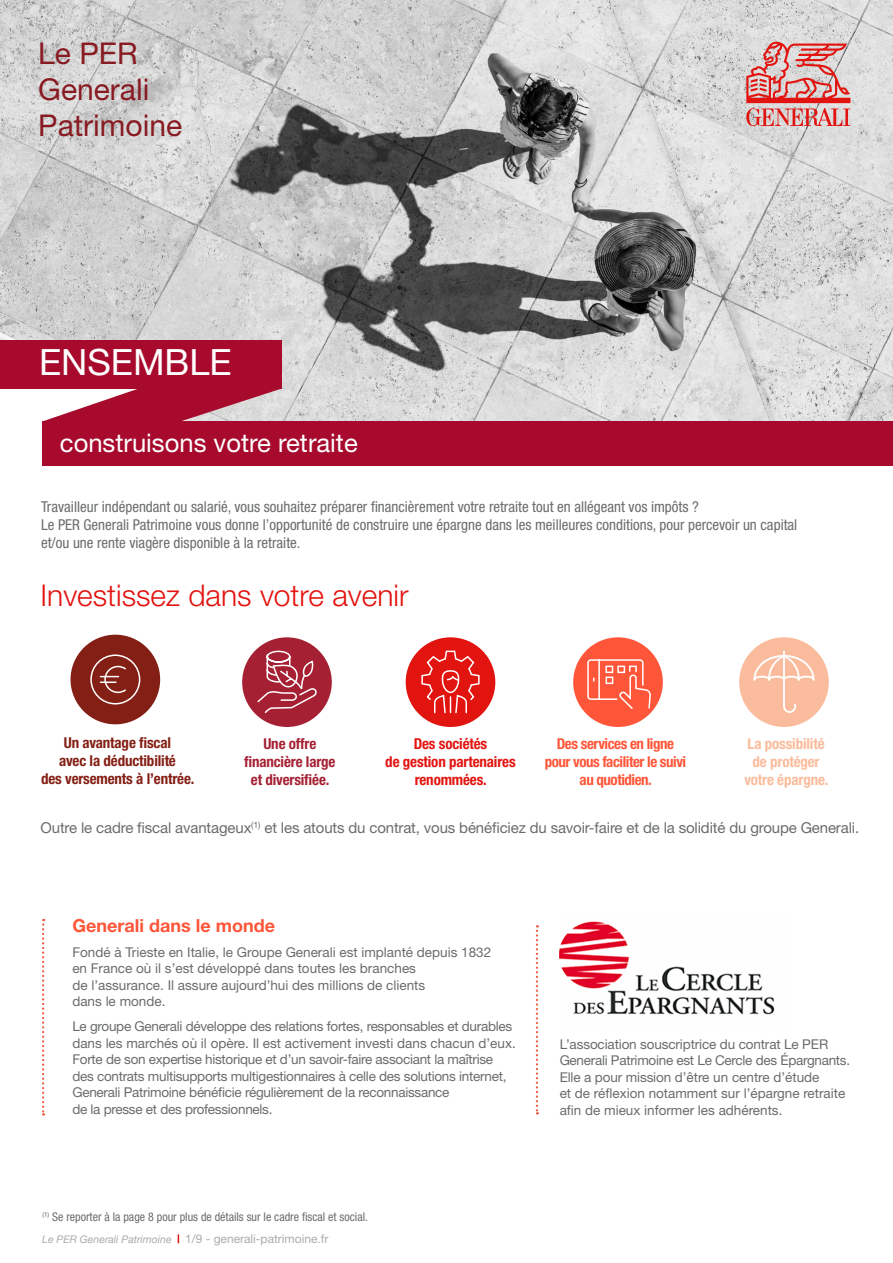
<style>
.page{position:relative;width:893px;height:1263px;background:#fff}
.page>*{position:absolute;margin:0;border:0;box-sizing:border-box;transform-origin:0 0}
.t1{font:36.3px "Helvetica Neue LT Std";color:#fff}
.t2{font:300 30px "Helvetica Neue LT Std";color:#e21410}
.t3{font:30px/36px "Helvetica Neue LT Std";color:#881b22}
.t4{font:25.65px "Helvetica Neue LT Std";color:#fff}
.t5{font:700 18px "Helvetica Neue LT Std";color:#ff5639}
.t6{font:condensed 15px/18px "Helvetica Neue LT Std";color:#6a6c6c}
.t7{font:15px "Helvetica Neue LT Std";letter-spacing:-.01em;color:#6a6c6c}
.t8{font:700 condensed 15px/18px "Helvetica Neue LT Std";letter-spacing:-.01em;color:#841f15;text-align:center}
.t9{font:700 condensed 15px/18px "Helvetica Neue LT Std";letter-spacing:-.03em;color:#ff5639;text-align:center}
.t10{font:700 condensed 15px/18px "Helvetica Neue LT Std";letter-spacing:-.01em;color:#e21410;text-align:center}
.t11{font:700 condensed 15px/18px "Helvetica Neue LT Std";letter-spacing:-.01em;color:#a52033;text-align:center}
.t12{font:700 condensed 15px/18px "Helvetica Neue LT Std";letter-spacing:-.01em;color:#fabc9c;text-align:center}
.t13{font:13.5px/16.5px "Helvetica Neue LT Std";letter-spacing:-.02em;color:#6a6c6c}
.t14{font:13.5px/16.5px "Helvetica Neue LT Std";color:#6a6c6c}
.t15{font:condensed 12px "Helvetica Neue LT Std";color:#6a6c6c}
.t16{font:12px "Helvetica Neue LT Std";color:#abacac}
.s1{font-family:"Helvetica Neue";font-style:italic;font-size:10.5px}
</style>
<div class="page">
<img style="left:0;top:0;width:893px;height:421px">
<svg style="left:746px;top:41px;width:104px;height:85px"></svg>
<div style="left:739px;top:637px;width:90px;height:90px;background:#fabc9c;border-radius:50%"></div>
<div style="left:71px;top:635px;width:89px;height:89px;background:#841f15;border-radius:50%"></div>
<svg style="left:753px;top:650px;width:62px;height:63px"></svg>
<div style="left:406px;top:637px;width:89px;height:90px;background:#e21410;border-radius:50%"></div>
<svg style="left:43px;top:388px;width:239px;height:33px"></svg>
<div style="left:0;top:340px;width:282px;height:48px;background:#a70a2d"></div>
<div style="left:42px;top:421px;width:851px;height:45px;background:#a70a2d"></div>
<div style="left:242px;top:637px;width:90px;height:90px;background:#a52033;border-radius:50%"></div>
<div style="left:573px;top:637px;width:90px;height:90px;background:#ff5639;border-radius:50%"></div>
<svg style="left:42px;top:919px;width:2px;height:196px"></svg>
<svg style="left:421px;top:650px;width:59px;height:64px"></svg>
<svg style="left:587px;top:659px;width:64px;height:50px"></svg>
<svg style="left:257px;top:650px;width:62px;height:64px"></svg>
<svg style="left:536px;top:925px;width:2px;height:189px"></svg>
<img style="left:560px;top:921px;width:215px;height:94px">
<svg style="left:100px;top:665px;width:26px;height:29px"></svg>
<div style="left:90px;top:654px;width:50px;height:50px;border:2px solid #fff;border-radius:50%"></div>
<h2 class="t3" style="left:38px;top:35px;width:145px">Le PER<br>Generali<br>Patrimoine</h2>
<h1 class="t1" style="left:39px;top:341px;width:194px">ENSEMBLE</h1>
<h3 class="t4" style="left:60px;top:428px;width:299px">construisons votre retraite</h3>
<p class="t6" style="left:41px;top:497px;width:758px">Travailleur indépendant ou salarié, vous souhaitez préparer financièrement votre retraite tout en allégeant vos impôts ?<br>Le PER Generali Patrimoine vous donne l’opportunité de construire une épargne dans les meilleures conditions, pour percevoir un capital et/ou une rente viagère disponible à la retraite.</p>
<h2 class="t2" style="left:41px;top:577px;width:369px">Investissez dans votre avenir</h2>
<p class="t8" style="left:41px;top:733px;width:155px">Un avantage fiscal<br>avec la déductibilité<br>des versements à l’entrée.</p>
<p class="t7" style="left:41px;top:818px;width:820px">Outre le cadre fiscal avantageux<sup>(1)</sup> et les atouts du contrat, vous bénéficiez du savoir-faire et de la solidité du groupe Generali.</p>
<p class="t12" style="left:744px;top:734px;width:86px">La possibilité de protéger votre épargne.</p>
<p class="t10" style="left:385px;top:734px;width:132px">Des sociétés<br>de gestion partenaires renommées.</p>
<p class="t11" style="left:244px;top:734px;width:93px">Une offre financière large et diversifiée.</p>
<p class="t9" style="left:545px;top:734px;width:143px">Des services en ligne pour vous faciliter le suivi au quotidien.</p>
<h3 class="t5" style="left:72px;top:914px;width:204px">Generali dans le monde</h3>
<p class="t14" style="left:72px;top:943px;width:420px">Fondé à Trieste en Italie, le Groupe Generali est implanté depuis 1832 en France où il s’est développé dans toutes les branches<br>de l’assurance. Il assure aujourd’hui des millions de clients<br>dans le monde.</p>
<p class="t13" style="left:72px;top:1018px;width:445px">Le groupe Generali développe des relations fortes, responsables et durables dans les marchés où il opère. Il est activement investi dans chacun d’eux.<br>Forte de son expertise historique et d’un savoir-faire associant la maîtrise des contrats multisupports multigestionnaires à celle des solutions internet, Generali Patrimoine bénéficie régulièrement de la reconnaissance<br>de la presse et des professionnels.</p>
<p class="t15" style="left:43px;top:1209px;width:327px"><sup>(1)</sup> Se reporter à la page 8 pour plus de détails sur le cadre fiscal et social.</p>
<p class="t16" style="left:42px;top:1232px;width:288px"><span class="s1">Le PER Generali Patrimoine</span> 1/9 - generali-patrimoine.fr</p>
<p class="t13" style="left:560px;top:1035px;width:292px">L’association souscriptrice du contrat Le PER Generali Patrimoine est Le Cercle des Épargnants.<br>Elle a pour mission d’être un centre d’étude<br>et de réflexion notamment sur l’épargne retraite afin de mieux informer les adhérents.</p>
</div>
